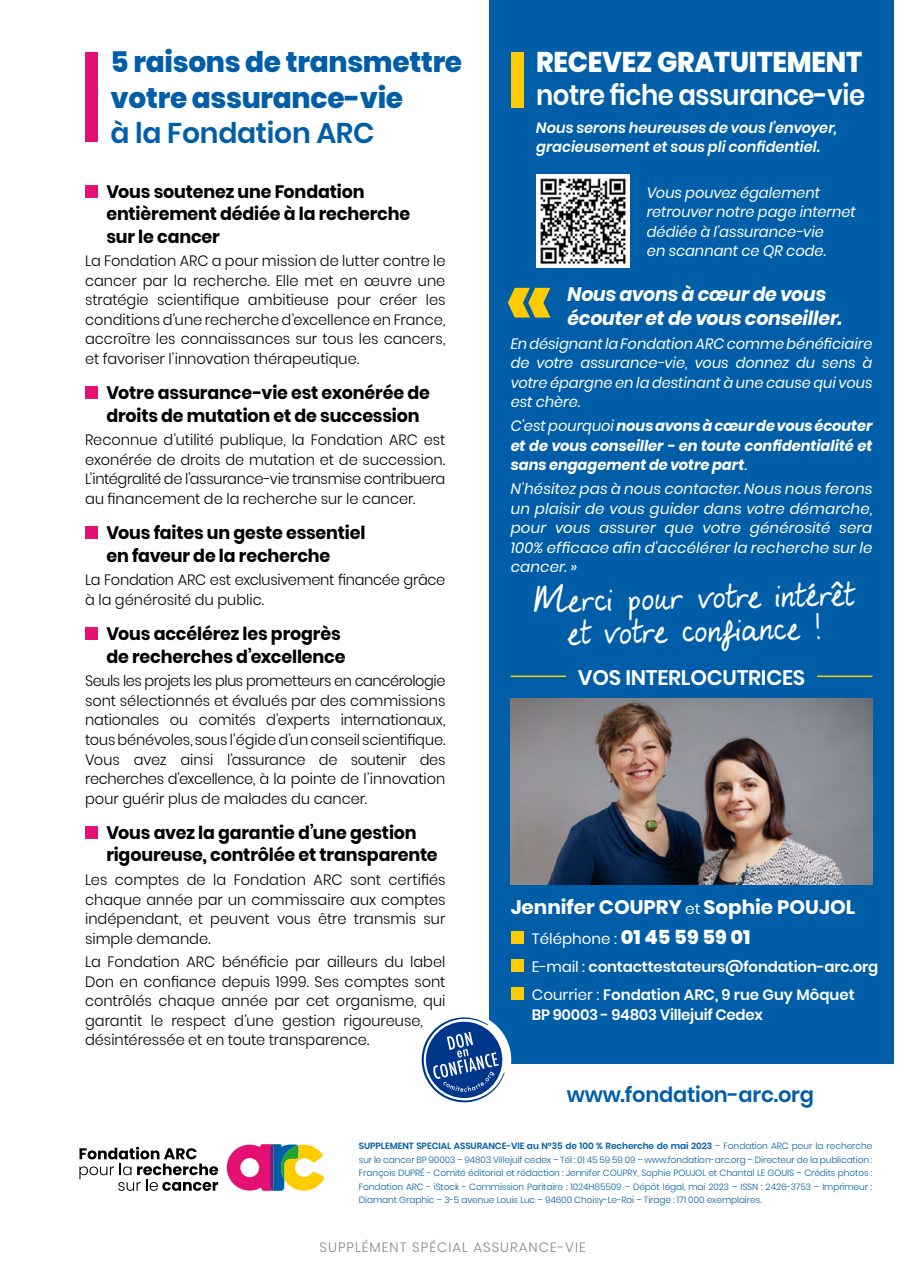
<style>
.page{position:relative;width:915px;height:1276px;background:#fff}
.page>*{position:absolute;margin:0;border:0;box-sizing:border-box;transform-origin:0 0}
.t1{font:30px/33.2px "My Lucky Penny";color:#fff;text-align:center}
.t2{font:800 28.5px/36px "Poppins";letter-spacing:-.01em;color:#005ea8}
.t3{font:600 28.5px "Poppins";letter-spacing:-.02em;color:#fff;scale:.91 1}
.t4{font:800 28.5px "Poppins";letter-spacing:-.01em;color:#fff;scale:.94 1}
.t5{font:600 28.5px "Poppins";letter-spacing:-.01em;color:#005ea8}
.t6{font:600 21px "Poppins";letter-spacing:-.01em;color:#005ea8}
.t7{font:600 21px "Poppins";letter-spacing:-.01em;color:#fff}
.t8{font:italic 700 19.5px/24px "Poppins";letter-spacing:-.01em;color:#fff}
.t9{font:700 19.5px "Poppins";color:#fff}
.t10{font:700 18px/22.5px "Poppins";letter-spacing:-.01em;color:#000}
.t11{font:300 15px/19.5px "Poppins";color:#000;text-align:justify}
.t12{font:italic 15px/19.5px "Poppins";color:#fff;text-align:justify}
.t13{font:600 15px/28px "Poppins";letter-spacing:-.01em;color:#fff}
.t14{font:italic 700 15px/19.5px "Poppins";letter-spacing:-.005em;color:#fff;text-align:justify}
.t15{font:italic 600 15px/19.5px "Poppins";color:#fff}
.t16{font:300 15px/19.5px "Poppins";letter-spacing:-.02em;color:#000}
.t17{font:300 13.5px "Poppins";letter-spacing:.075em;color:#87888a}
.t18{font:300 9px/13.5px "Poppins";letter-spacing:-.01em;color:#005ea8;text-align:justify}
.s1{font-weight:400}
.s2{font-weight:400;font-size:15px}
.s3{font-weight:800;font-size:19.5px}
.s4{font-weight:600}
</style>
<div class="page">
<div style="left:489px;top:0;width:404px;height:1063px;background:#005ea8"></div>
<svg style="left:227px;top:1144px;width:97px;height:46px"></svg>
<svg style="left:79px;top:1146px;width:139px;height:45px"></svg>
<div style="left:85px;top:52px;width:13px;height:89px;background:#e41074"></div>
<div style="left:510px;top:52px;width:13px;height:55px;background:#fecc00"></div>
<div style="left:85px;top:185px;width:13px;height:12px;background:#e41074"></div>
<div style="left:85px;top:386px;width:13px;height:13px;background:#e41074"></div>
<div style="left:85px;top:526px;width:13px;height:13px;background:#e41074"></div>
<div style="left:85px;top:627px;width:13px;height:13px;background:#e41074"></div>
<div style="left:85px;top:826px;width:13px;height:13px;background:#e41074"></div>
<div style="left:417px;top:1012px;width:94px;height:95px;background:#fff;border-radius:50%"></div>
<svg style="left:421px;top:1017px;width:83px;height:86px"></svg>
<div style="left:510px;top:931px;width:13px;height:13px;background:#fecc00"></div>
<div style="left:510px;top:959px;width:13px;height:13px;background:#fecc00"></div>
<div style="left:510px;top:987px;width:13px;height:13px;background:#fecc00"></div>
<svg style="left:508px;top:288px;width:42px;height:29px"></svg>
<hr style="left:510px;top:675px;width:56px;height:2px;background:#fecc00">
<hr style="left:816px;top:675px;width:56px;height:2px;background:#fecc00">
<img style="left:510px;top:698px;width:362px;height:186px">
<img style="left:536px;top:174px;width:93px;height:94px">
<h2 class="t2" style="left:111px;top:45px;width:353px">5 raisons de transmettre votre assurance-vie</h2>
<h2 class="t5" style="left:111px;top:117px;width:265px">à la Fondation ARC</h2>
<p class="t10" style="left:106px;top:180px;width:305px">Vous soutenez une Fondation entièrement dédiée à la recherche sur le cancer</p>
<p class="t11" style="left:85px;top:251px;width:362px">La Fondation ARC a pour mission de lutter contre le cancer par la recherche. Elle met en œuvre une stratégie scientifique ambitieuse pour créer les conditions d’une recherche d’excellence en France, accroître les connaissances sur tous les cancers, et favoriser l’innovation thérapeutique.</p>
<p class="t10" style="left:106px;top:382px;width:325px">Votre assurance-vie est exonérée de droits de mutation et de succession</p>
<p class="t11" style="left:85px;top:430px;width:362px">Reconnue d’utilité publique, la Fondation ARC est exonérée de droits de mutation et de succession.<br>L’intégralité de l’assurance-vie transmise contribuera au financement de la recherche sur le cancer.</p>
<p class="t10" style="left:106px;top:522px;width:260px">Vous faites un geste essentiel en faveur de la recherche</p>
<p class="t16" style="left:85px;top:570px;width:361px">La Fondation ARC est exclusivement financée grâce à la générosité du public.</p>
<p class="t10" style="left:106px;top:623px;width:241px">Vous accélérez les progrès de recherches d’excellence</p>
<p class="t11" style="left:85px;top:671px;width:362px">Seuls les projets les plus prometteurs en cancérologie sont sélectionnés et évalués par des commissions nationales ou comités d’experts internationaux, tous bénévoles, sous l’égide d’un conseil scientifique.<br>Vous avez ainsi l’assurance de soutenir des recherches d’excellence, à la pointe de l’innovation pour guérir plus de malades du cancer.</p>
<p class="t10" style="left:106px;top:821px;width:333px">Vous avez la garantie d’une gestion rigoureuse, contrôlée et transparente</p>
<p class="t11" style="left:85px;top:870px;width:362px">Les comptes de la Fondation ARC sont certifiés chaque année par un commissaire aux comptes indépendant, et peuvent vous être transmis sur simple demande.</p>
<p class="t11" style="left:85px;top:952px;width:361px;text-align:left">La Fondation ARC bénéficie par ailleurs du label Don en confiance depuis 1999. Ses comptes sont contrôlés chaque année par cet organisme, qui garantit le respect d’une gestion rigoureuse, désintéressée et en toute transparence.</p>
<h2 class="t4" style="left:536px;top:46px;width:348px">RECEVEZ GRATUITEMENT</h2>
<h2 class="t3" style="left:536px;top:79px;width:363px">notre fiche assurance-vie</h2>
<p class="t15" style="left:536px;top:118px;width:302px">Nous serons heureuses de vous l’envoyer, gracieusement et sous pli confidentiel.</p>
<p class="t12" style="left:646px;top:183px;width:210px;text-align:left">Vous pouvez également retrouver notre page internet dédiée à l’assurance-vie<br>en scannant ce QR code.</p>
<h3 class="t8" style="left:567px;top:282px;width:275px">Nous avons à cœur de vous écouter et de vous conseiller.</h3>
<p class="t12" style="left:510px;top:334px;width:363px">En désignant la Fondation ARC comme bénéficiaire de votre assurance-vie, vous donnez du sens à votre épargne en la destinant à une cause qui vous est chère.</p>
<p class="t14" style="left:510px;top:416px;width:363px"><span class="s1">C’est pourquoi</span> nous avons à cœur de vous écouter et de vous conseiller - en toute confidentialité et sans engagement de votre part<span class="s1">.</span></p>
<p class="t12" style="left:510px;top:479px;width:363px">N’hésitez pas à nous contacter. Nous nous ferons un plaisir de vous guider dans votre démarche, pour vous assurer que votre générosité sera 100% efficace afin d’accélérer la recherche sur le cancer. »</p>
<h1 class="t1" style="left:533px;top:584px;width:320px;rotate:-1deg">Merci pour votre intérêt et votre confiance !</h1>
<h3 class="t7" style="left:577px;top:665px;width:229px">VOS INTERLOCUTRICES</h3>
<h3 class="t9" style="left:510px;top:895px;width:346px">Jennifer COUPRY <span class="s2">et</span> Sophie POUJOL</h3>
<p class="t13" style="left:531px;top:925px;width:348px"><span class="s1">Téléphone :</span> <span class="s3">01 45 59 59 01<br></span><span class="s1">E-mail :</span> contacttestateurs@fondation-arc.org<br><span class="s1">Courrier :</span> Fondation ARC, 9 rue Guy Môquet</p>
<p class="t13" style="left:531px;top:1000px;width:232px">BP 90003 - 94803 Villejuif Cedex</p>
<h3 class="t6" style="left:566px;top:1083px;width:248px">www.fondation-arc.org</h3>
<p class="t18" style="left:359px;top:1139px;width:515px"><span class="s4">SUPPLEMENT SPECIAL ASSURANCE-VIE au N°35 de 100 % Recherche de mai 2023</span> – Fondation ARC pour la recherche sur le cancer BP 90003 – 94803 Villejuif cedex – Tél : 01 45 59 59 09 – www.fondation-arc.org – Directeur de la publication :<br>François DUPRÉ - Comité éditorial et rédaction : Jennifer COUPRY, Sophie POUJOL et Chantal LE GOUIS – Crédits photos :<br>Fondation ARC - iStock - Commission Paritaire : 1024H85509 – Dépôt légal, mai 2023 – ISSN : 2426-3753 – Imprimeur :<br>Diamant Graphic – 3-5 avenue Louis Luc – 94600 Choisy-Le-Roi – Tirage : 171 000 exemplaires.</p>
<p class="t17" style="left:319px;top:1239px;width:267px">SUPPLÉMENT SPÉCIAL ASSURANCE-VIE</p>
</div>
